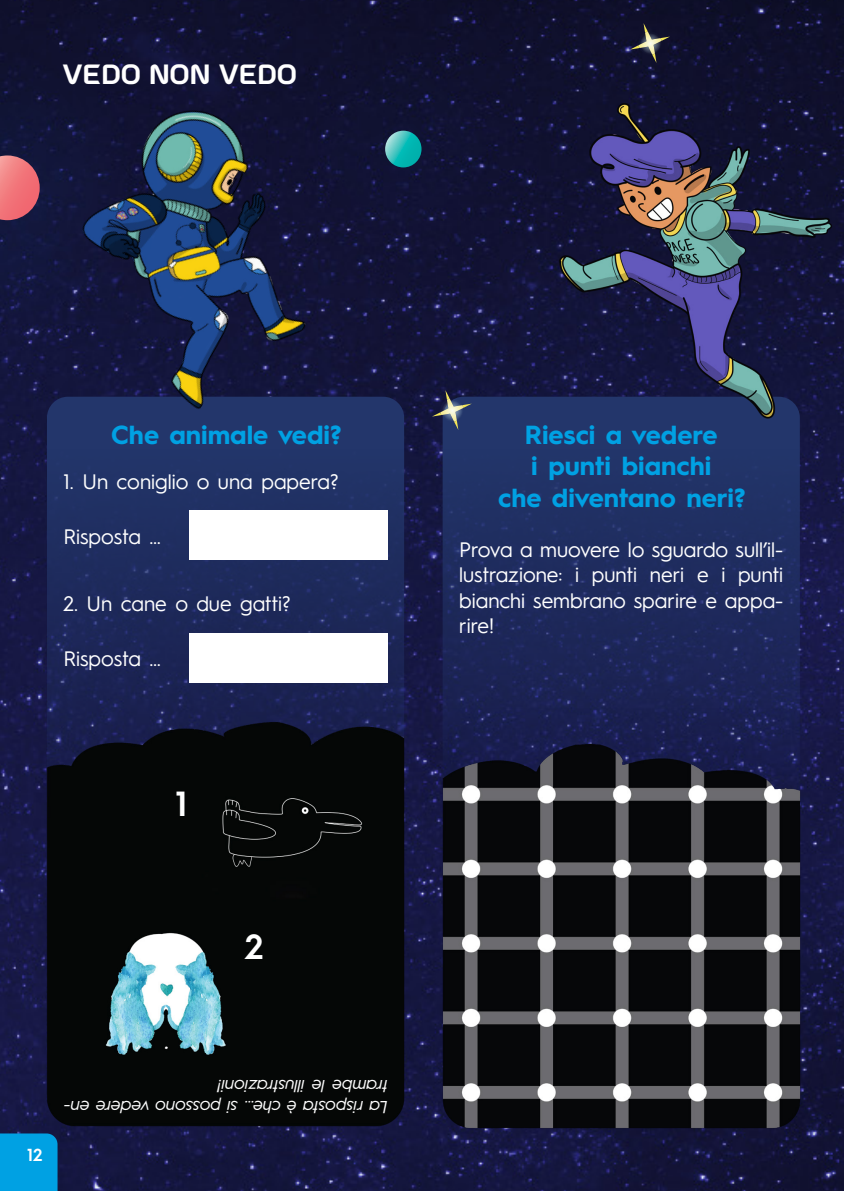
<style>
.page{position:relative;width:844px;height:1191px;background:#fff}
.page>*{position:absolute;margin:0;border:0;box-sizing:border-box;transform-origin:0 0}
.t1{font:600 35px "Hurme Geometric Sans 1";color:#fff}
.t2{font:700 26.25px/31.5px "Hurme Geometric Sans 1";color:#00a1e3;text-align:center}
.t3{font:26.25px "a Astro Space";color:#fff}
.t4{font:21px/25.2px "Hurme Geometric Sans 1";color:#fff;text-align:justify}
.t5{font:italic 17.5px/21px "Hurme Geometric Sans 1";color:#fff}
.t6{font:600 17.5px "Hurme Geometric Sans 1";color:#fff}
</style>
<div class="page">
<img style="left:0;top:0;width:843px;height:1191px">
<div style="left:0;top:1133px;width:57px;height:58px;background:#00a1e3"></div>
<svg style="left:47px;top:506px;width:357px;height:202px;background:#1e295b"></svg>
<img style="left:0;top:0;width:456px;height:506px">
<svg style="left:630px;top:23px;width:39px;height:23px"></svg>
<div style="left:0;top:26px;width:169px;height:323px;background:#185aaa;opacity:.75"></div>
<svg style="left:0;top:155px;width:40px;height:65px;background:#c86570"></svg>
<svg style="left:442px;top:397px;width:357px;height:311px;background:#1e2b5e"></svg>
<img style="left:31px;top:708px;width:390px;height:442px">
<img style="left:425px;top:708px;width:391px;height:444px">
<svg style="left:432px;top:390px;width:39px;height:40px;background:#414965"></svg>
<div style="left:259px;top:5px;width:288px;height:288px;background:#111232"></div>
<svg style="left:385px;top:131px;width:36px;height:36px"></svg>
<div style="left:189px;top:510px;width:198px;height:50px;background:#fff"></div>
<div style="left:189px;top:633px;width:198px;height:49px;background:#fff"></div>
<img style="left:545px;top:46px;width:298px;height:418px">
<div style="left:816px;top:907px;width:27px;height:223px;background:#185aaa;opacity:.75"></div>
<p class="t3" style="left:63px;top:63px;width:236px">VEDO NON VEDO</p>
<p class="t2" style="left:111px;top:417px;width:232px">Che animale vedi?</p>
<p class="t2" style="left:498px;top:417px;width:249px">Riesci a vedere<br>i punti bianchi<br>che diventano neri?</p>
<p class="t4" style="left:63px;top:467px;width:276px">1. Un coniglio o una papera?</p>
<p class="t4" style="left:63px;top:522px;width:99px">Risposta …</p>
<p class="t4" style="left:459px;top:536px;width:325px">Prova a muovere lo sguardo sull’il&shy;lustrazione: i punti neri e i punti bianchi sembrano sparire e appa&shy;rire!</p>
<p class="t4" style="left:63px;top:590px;width:228px">2. Un cane o due gatti?</p>
<p class="t4" style="left:63px;top:645px;width:99px">Risposta …</p>
<p class="t1" style="left:175px;top:779px;width:13px">1</p>
<p class="t1" style="left:245px;top:922px;width:20px">2</p>
<p class="t6" style="left:27px;top:1143px;width:17px">12</p>
<p class="t5" style="left:387px;top:1118px;width:325px;rotate:-180deg">La risposta è che… si possono vedere en&shy;trambe le illustrazioni!</p>
</div>
